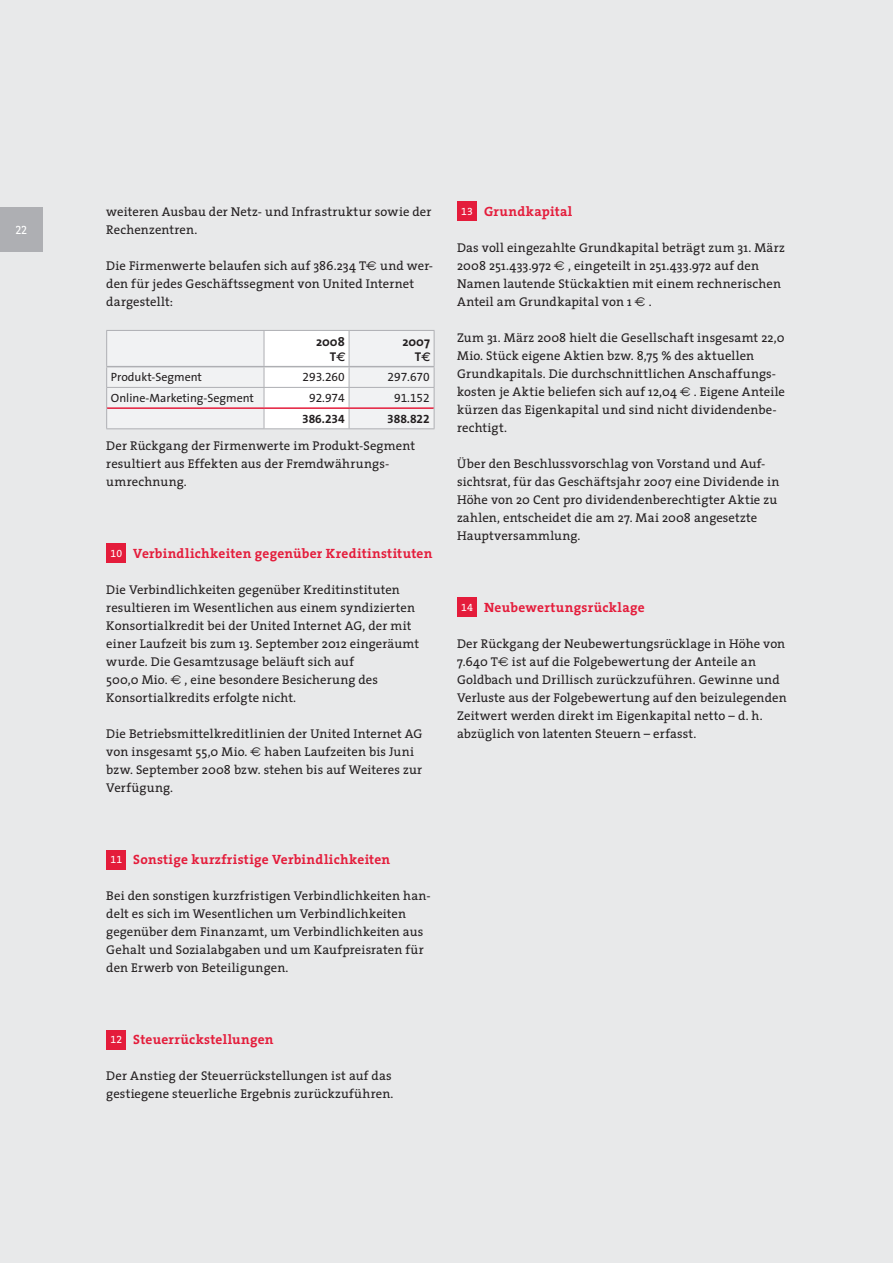
<style>
.page{position:relative;width:893px;height:1263px;background:#e8e9ea}
.page>*{position:absolute;margin:0;border:0;box-sizing:border-box;transform-origin:0 0}
.t1{font:700 13.5px "The Serif";letter-spacing:.015em;color:#e41c3b}
.t2{font:12.75px/18px "The Serif";letter-spacing:.01em;color:#231f20}
.t3{font:700 12.75px/15px "The Sans";color:#231f20;text-align:right}
.t4{font:12px "The Sans";color:#231f20}
.t5{font:12px "The Sans Expert";color:#231f20}
.t6{font:12px "The Sans Bold Expert";color:#231f20}
.t7{font:12px "The Serif Caps";color:#fff}
.s1{font-family:"Euro Sans EF Three"}
.s2{font-family:"Euro Sans EF Three";font-weight:400}
.s3{font-family:"The Serif Expert";font-weight:400;font-size:10.5px;color:#fff}
</style>
<div class="page">
<svg style="left:106px;top:330px;width:329px;height:99px"></svg>
<hr style="left:264px;top:428px;width:85px;height:1px;background:#aeafb3">
<hr style="left:349px;top:428px;width:85px;height:1px;background:#aeafb3">
<hr style="left:264px;top:330px;width:85px;height:1px;background:#aeafb3">
<hr style="left:264px;top:331px;width:1px;height:35px;background:#aeafb3">
<hr style="left:349px;top:330px;width:85px;height:1px;background:#aeafb3">
<hr style="left:434px;top:331px;width:1px;height:35px;background:#aeafb3">
<hr style="left:264px;top:366px;width:85px;height:1px;background:#aeafb3">
<hr style="left:349px;top:366px;width:85px;height:1px;background:#aeafb3">
<div style="left:106px;top:543px;width:20px;height:20px;background:#e41c3b"></div>
<div style="left:106px;top:849px;width:20px;height:20px;background:#e41c3b"></div>
<div style="left:106px;top:1029px;width:20px;height:20px;background:#e41c3b"></div>
<div style="left:457px;top:201px;width:20px;height:20px;background:#e41c3b"></div>
<div style="left:457px;top:597px;width:20px;height:20px;background:#e41c3b"></div>
<div style="left:0;top:207px;width:43px;height:45px;background:#aeafb3"></div>
<p class="t7" style="left:15px;top:220px;width:13px">22</p>
<p class="t2" style="left:106px;top:202px;width:327px">weiteren Ausbau der Netz- und Infrastruktur sowie der<br>Rechenzentren.</p>
<p class="t2" style="left:106px;top:256px;width:328px">Die Firmenwerte belaufen sich auf 386.234 T<span class="s1">E</span> und wer&shy;den für jedes Geschäftssegment von United Internet dargestellt:</p>
<p class="t3" style="left:316px;top:333px;width:30px">2008<br>T<span class="s2">D</span></p>
<p class="t3" style="left:402px;top:333px;width:29px">2007<br>T<span class="s2">D</span></p>
<p class="t4" style="left:111px;top:367px;width:93px">Produkt-Segment</p>
<p class="t5" style="left:302px;top:367px;width:44px">293.260</p>
<p class="t5" style="left:387px;top:367px;width:44px">297.670</p>
<p class="t4" style="left:111px;top:388px;width:145px">Online-Marketing-Segment</p>
<p class="t5" style="left:309px;top:388px;width:37px">92.974</p>
<p class="t5" style="left:394px;top:388px;width:37px">91.152</p>
<p class="t6" style="left:302px;top:409px;width:44px">386.234</p>
<p class="t6" style="left:387px;top:409px;width:44px">388.822</p>
<p class="t2" style="left:106px;top:436px;width:310px">Der Rückgang der Firmenwerte im Produkt-Segment resultiert aus Effekten aus der Fremdwährungs&shy;umrechnung.</p>
<p class="t1" style="left:110px;top:542px;width:323px"><span class="s3">10</span> Verbindlichkeiten gegenüber Kreditinstituten</p>
<p class="t2" style="left:106px;top:580px;width:314px">Die Verbindlichkeiten gegenüber Kreditinstituten resultieren im Wesentlichen aus einem syndizierten Konsortialkredit bei der United Internet AG, der mit einer Laufzeit bis zum 13. September 2012 eingeräumt wurde. Die Gesamtzusage beläuft sich auf<br>500,0 Mio. <span class="s1">E</span> , eine besondere Besicherung des Konsortialkredits erfolgte nicht.</p>
<p class="t2" style="left:106px;top:724px;width:318px">Die Betriebsmittelkreditlinien der United Internet AG von insgesamt 55,0 Mio. <span class="s1">E</span> haben Laufzeiten bis Juni bzw. September 2008 bzw. stehen bis auf Weiteres zur Verfügung.</p>
<p class="t1" style="left:110px;top:848px;width:281px"><span class="s3">11</span> Sonstige kurzfristige Verbindlichkeiten</p>
<p class="t2" style="left:106px;top:886px;width:326px">Bei den sonstigen kurzfristigen Verbindlichkeiten han&shy;delt es sich im Wesentlichen um Verbindlichkeiten gegenüber dem Finanzamt, um Verbindlichkeiten aus Gehalt und Sozialabgaben und um Kaufpreisraten für den Erwerb von Beteiligungen.</p>
<p class="t1" style="left:110px;top:1028px;width:165px"><span class="s3">12</span> Steuerrückstellungen</p>
<p class="t2" style="left:106px;top:1066px;width:289px">Der Anstieg der Steuerrückstellungen ist auf das gestiegene steuerliche Ergebnis zurückzuführen.</p>
<p class="t1" style="left:461px;top:200px;width:113px"><span class="s3">13</span> Grundkapital</p>
<p class="t2" style="left:457px;top:238px;width:329px">Das voll eingezahlte Grundkapital beträgt zum 31. März 2008 251.433.972 <span class="s1">E</span> , eingeteilt in 251.433.972 auf den Namen lautende Stückaktien mit einem rechnerischen Anteil am Grundkapital von 1 <span class="s1">E</span> .</p>
<p class="t2" style="left:457px;top:328px;width:329px">Zum 31. März 2008 hielt die Gesellschaft insgesamt 22,0<br>Mio. Stück eigene Aktien bzw. 8,75 % des aktuellen Grundkapitals. Die durchschnittlichen Anschaffungs&shy;kosten je Aktie beliefen sich auf 12,04 <span class="s1">E</span> . Eigene Anteile kürzen das Eigenkapital und sind nicht dividendenbe&shy;rechtigt.</p>
<p class="t2" style="left:457px;top:454px;width:324px">Über den Beschlussvorschlag von Vorstand und Auf&shy;sichtsrat, für das Geschäftsjahr 2007 eine Dividende in Höhe von 20 Cent pro dividendenberechtigter Aktie zu zahlen, entscheidet die am 27. Mai 2008 angesetzte Hauptversammlung.</p>
<p class="t1" style="left:461px;top:596px;width:185px"><span class="s3">14</span> Neubewertungsrücklage</p>
<p class="t2" style="left:457px;top:634px;width:331px">Der Rückgang der Neubewertungsrücklage in Höhe von 7.640 T<span class="s1">E</span> ist auf die Folgebewertung der Anteile an Goldbach und Drillisch zurückzuführen. Gewinne und Verluste aus der Folgebewertung auf den beizulegenden Zeitwert werden direkt im Eigenkapital netto – d. h. abzüglich von latenten Steuern – erfasst.</p>
</div>
